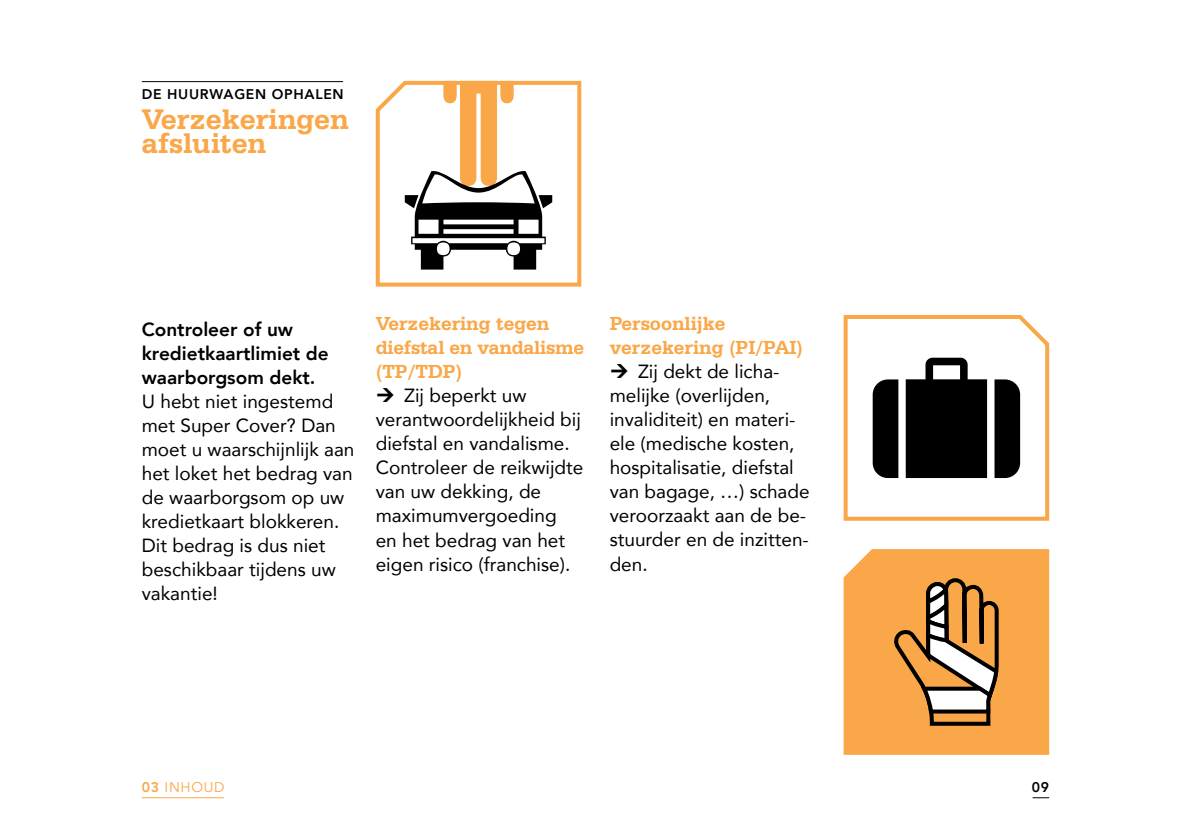
<style>
.page{position:relative;width:1191px;height:840px;background:#fff}
.page>*{position:absolute;margin:0;border:0;box-sizing:border-box;transform-origin:0 0}
.t1{font:700 30px/24px "Serifa BT";color:#f9a748}
.t2{font:700 20px/24px "Serifa BT";color:#f9a748}
.t3{font:19px/24px "Avenir";color:#000}
.t4{font:800 19px/24px "Avenir";color:#000}
.t5{font:800 14px "Avenir";letter-spacing:.05em;color:#000}
.t6{font:14px "Avenir";letter-spacing:.05em;color:#f9a748}
.s1{font-weight:800}
</style>
<div class="page">
<hr style="left:142px;top:796px;width:82px;height:1px;background:#f9a748">
<hr style="left:142px;top:81px;width:201px;height:1px;background:#000">
<svg style="left:375px;top:80px;width:207px;height:207px"></svg>
<svg style="left:405px;top:81px;width:147px;height:188px"></svg>
<svg style="left:843px;top:549px;width:52px;height:206px"></svg>
<svg style="left:843px;top:315px;width:52px;height:206px"></svg>
<svg style="left:895px;top:315px;width:155px;height:484px"></svg>
<svg style="left:994px;top:579px;width:7px;height:132px"></svg>
<svg style="left:917px;top:315px;width:77px;height:400px"></svg>
<svg style="left:872px;top:357px;width:148px;height:121px"></svg>
<p class="t5" style="left:142px;top:83px;width:203px">DE HUURWAGEN OPHALEN</p>
<h1 class="t1" style="left:142px;top:106px;width:209px">Verzekeringen afsluiten</h1>
<p class="t4" style="left:142px;top:317px;width:188px">Controleer of uw kredietkaartlimiet de waarborgsom dekt.</p>
<p class="t3" style="left:142px;top:388px;width:214px">U hebt niet ingestemd met Super Cover? Dan moet u waarschijnlijk aan het loket het bedrag van de waarborgsom op uw kredietkaart blokkeren.<br>Dit bedrag is dus niet beschikbaar tijdens uw vakantie!</p>
<p class="t2" style="left:376px;top:311px;width:210px">Verzekering tegen diefstal en vandalisme (TP/TDP)</p>
<p class="t3" style="left:376px;top:383px;width:209px;text-indent:28px">Zij beperkt uw verantwoordelijkheid bij diefstal en vandalisme.<br>Controleer de reikwijdte van uw dekking, de maximumvergoeding<br>en het bedrag van het eigen risico (franchise).</p>
<p class="t2" style="left:609px;top:311px;width:195px">Persoonlijke verzekering (PI/PAI)</p>
<p class="t3" style="left:609px;top:359px;width:201px;text-indent:28px">Zij dekt de licha&shy;melijke (overlijden, invaliditeit) en materi&shy;ële (medische kosten, hospitalisatie, diefstal van bagage, …) schade veroorzaakt aan de be&shy;stuurder en de inzitten&shy;den.</p>
<p class="t6" style="left:142px;top:778px;width:84px"><span class="s1">03</span> INHOUD</p>
<p class="t5" style="left:1032px;top:775px;width:19px">09</p>
</div>
